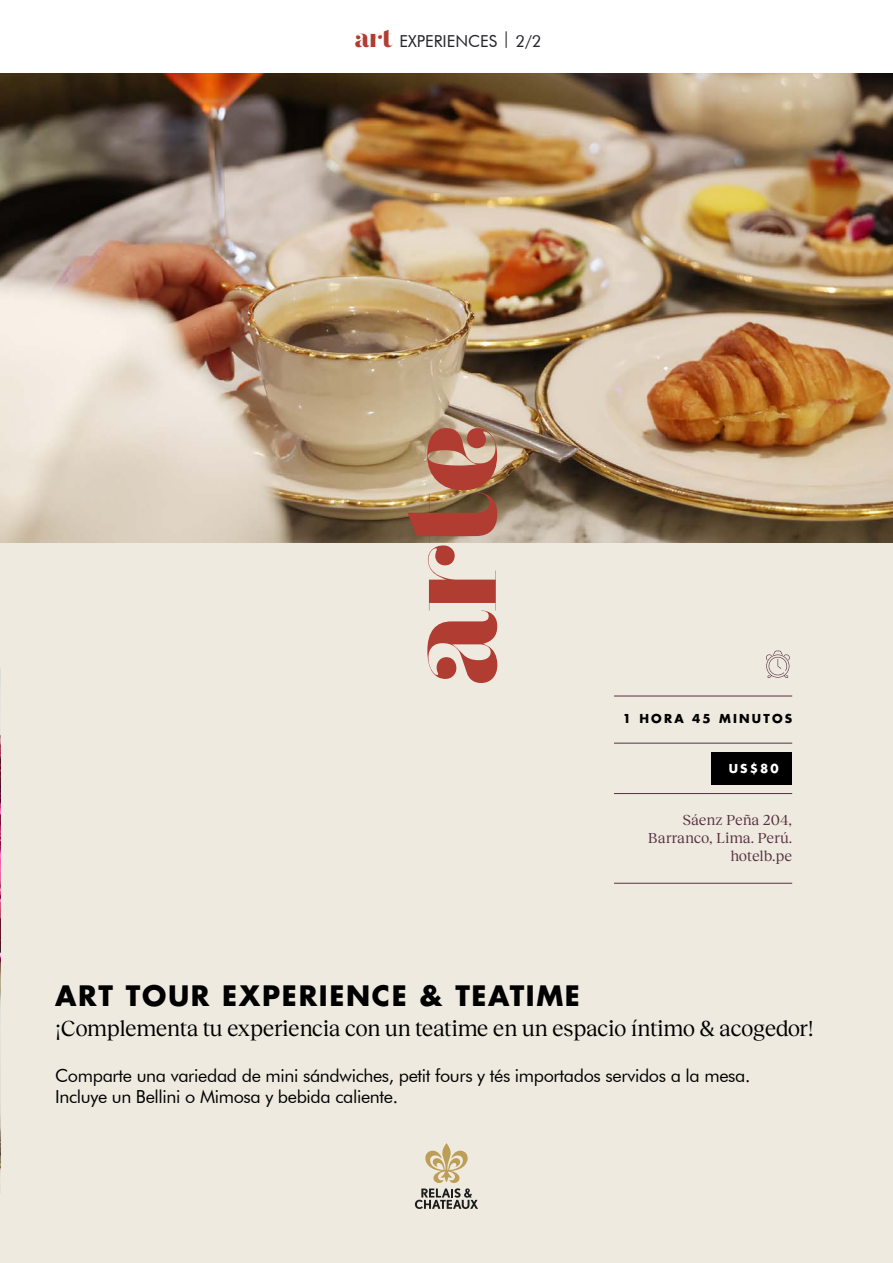
<style>
.page{position:relative;width:893px;height:1263px;background:#fff}
.page>*{position:absolute;margin:0;border:0;box-sizing:border-box;transform-origin:0 0}
.t1{font:900 131.85px "Narziss Pro Cyrillic Drops";color:#b13c31}
.t2{font:700 27.45px "Futura Std";letter-spacing:.06em;color:#000}
.t3{font:22.5px "Reckless Neue";letter-spacing:-.025em;color:#000}
.t4{font:18px/21px "Futura BT";letter-spacing:-.02em;color:#000}
.t5{font:16.5px "Futura BT";color:#25242c}
.t6{font:15px/18px "Reckless Neue";color:#573042;text-align:right}
.t7{font:700 12px "Futura Std";letter-spacing:.18em;color:#000}
.t8{font:700 12px "Futura Std";color:#fff}
.s1{font-family:"Narziss Pro Cyrillic Drops";font-weight:900;font-size:25.8px;color:#b13c31}
</style>
<div class="page">
<div style="left:0;top:421px;width:893px;height:842px;background:#eeeadf"></div>
<img style="left:0;top:668px;width:1px;height:524px">
<img style="left:0;top:73px;width:893px;height:469px">
<div style="left:711px;top:752px;width:81px;height:32px;background:#000"></div>
<svg style="left:766px;top:651px;width:24px;height:27px"></svg>
<hr style="left:614px;top:743px;width:178px;height:1px;background:#573042">
<hr style="left:614px;top:793px;width:178px;height:1px;background:#573042">
<hr style="left:614px;top:883px;width:178px;height:1px;background:#573042">
<hr style="left:614px;top:696px;width:178px;height:1px;background:#573042">
<svg style="left:415px;top:1143px;width:63px;height:66px"></svg>
<p class="t5" style="left:354px;top:31px;width:189px"><span class="s1">art</span> EXPERIENCES | 2/2</p>
<h1 class="t1" style="left:373px;top:688px;width:266px;rotate:-90deg">arte</h1>
<p class="t7" style="left:623px;top:711px;width:171px">1 HORA 45 MINUTOS</p>
<p class="t8" style="left:729px;top:760px;width:52px">US$80</p>
<p class="t6" style="left:648px;top:810px;width:146px">Sáenz Peña 204,<br>Barranco, Lima. Perú. hotelb.pe</p>
<h2 class="t2" style="left:55px;top:977px;width:526px">ART TOUR EXPERIENCE &amp; TEATIME</h2>
<p class="t3" style="left:55px;top:1012px;width:760px">¡Complementa tu experiencia con un teatime en un espacio íntimo &amp; acogedor!</p>
<p class="t4" style="left:55px;top:1065px;width:697px">Comparte una variedad de mini sándwiches, petit fours y tés importados servidos a la mesa.<br>Incluye un Bellini o Mimosa y bebida caliente.</p>
</div>
